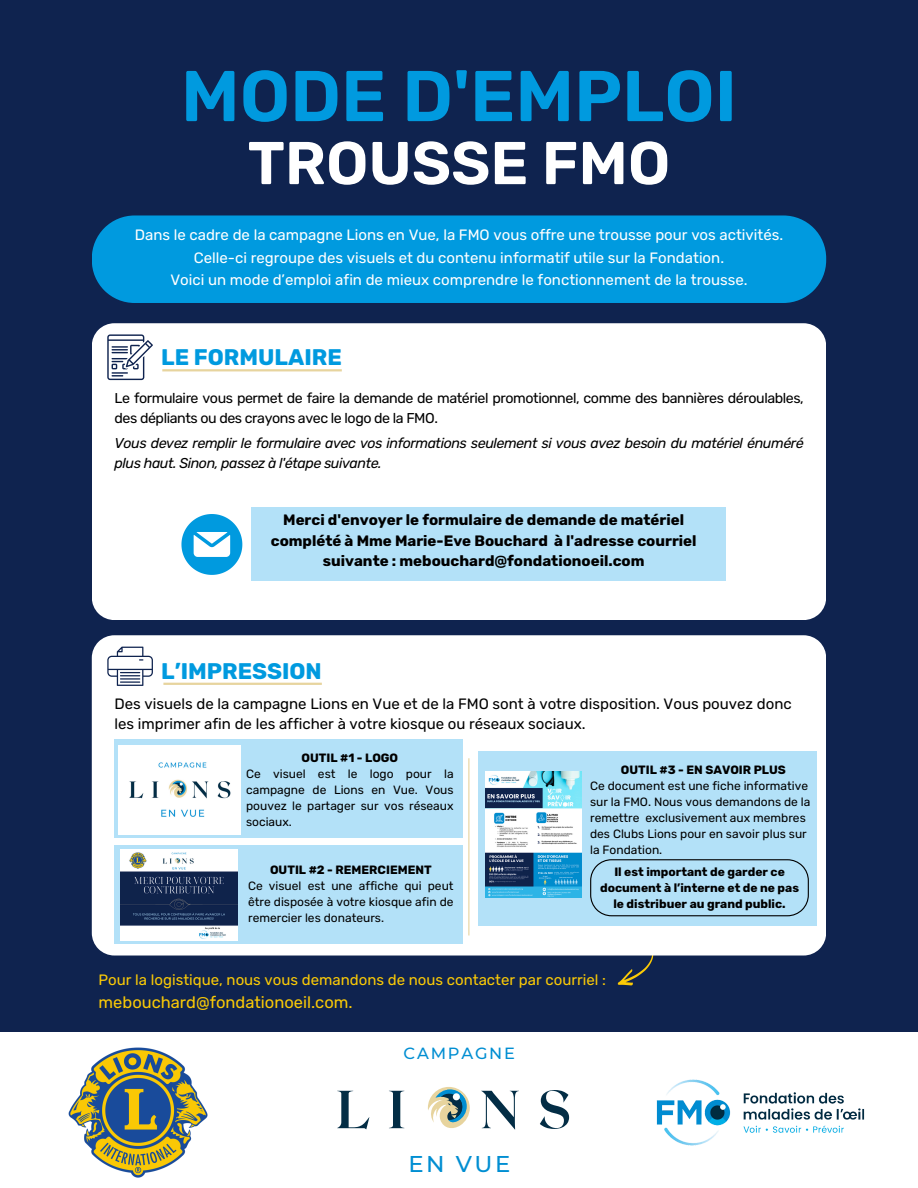
<style>
.page{position:relative;width:918px;height:1188px;background:#0f234f}
.page>*{position:absolute;margin:0;border:0;box-sizing:border-box;transform-origin:0 0}
.t1{font:600 71.85px "Rubik";color:#009adf}
.t2{font:600 60.3px "Rubik";color:#fff}
.t3{font:700 53.4px "Roxborough CF";color:#032d45}
.t4{font:500 22.8px "Montserrat";color:#008ed2}
.t5{font:700 22.5px "Rubik";color:#009adf}
.t6{font:16.5px "Rubik";color:#fbca06}
.t7{font:500 16.2px "Montserrat";letter-spacing:.11em;color:#008ed2}
.t8{font:15px/22.5px "Rubik";color:#fff;text-align:center}
.t9{font:15px/20.2px "Rubik";color:#000}
.t10{font:700 15px/20.2px "Rubik";color:#000;text-align:center}
.t11{font:15px "Rubik";color:#fbca06}
.t12{font:14.25px/19.2px "Rubik";letter-spacing:-.03em;color:#000}
.t13{font:italic 14.25px/19.2px "Rubik";letter-spacing:-.03em;color:#000}
.t14{font:12px/16px "Rubik";color:#000;text-align:justify}
.t15{font:700 12px/16px "Rubik";color:#000;text-align:center}
</style>
<div class="page">
<div style="left:92px;top:635px;width:734px;height:321px;background:#fff"></div>
<hr style="left:163px;top:683px;width:159px;height:2px;background:#e7d49e">
<div style="left:92px;top:323px;width:734px;height:297px;background:#fff"></div>
<hr style="left:162px;top:369px;width:180px;height:2px;background:#e7d49e">
<svg style="left:107px;top:334px;width:46px;height:46px;background:#bbc1cd"></svg>
<div style="left:92px;top:215px;width:734px;height:88px;background:#009adf"></div>
<svg style="left:107px;top:647px;width:46px;height:39px;background:#c8cdd7"></svg>
<div style="left:478px;top:751px;width:339px;height:174px;background:#b3e1f8"></div>
<img style="left:485px;top:771px;width:97px;height:126px">
<div style="left:115px;top:740px;width:347px;height:98px;background:#b3e1f8"></div>
<img style="left:118px;top:745px;width:123px;height:89px">
<div style="left:115px;top:846px;width:347px;height:98px;background:#b3e1f8"></div>
<img style="left:121px;top:849px;width:117px;height:91px">
<hr style="left:468px;top:758px;width:1px;height:177px;background:#e7d49e">
<svg style="left:569px;top:859px;width:239px;height:127px"></svg>
<div style="left:0;top:1032px;width:918px;height:156px;background:#fff"></div>
<img style="left:68px;top:1047px;width:140px;height:131px">
<img style="left:656px;top:1079px;width:209px;height:67px">
<svg style="left:428px;top:1087px;width:42px;height:41px"></svg>
<div style="left:453px;top:1093px;width:7px;height:7px;background:#fff;border-radius:50%"></div>
<svg style="left:181px;top:514px;width:61px;height:61px;background:#6ac4ec"></svg>
<div style="left:251px;top:508px;width:475px;height:73px;background:#b3e1f8"></div>
<h3 class="t1" style="left:181px;top:54px;width:558px">MODE D'EMPLOI</h3>
<h3 class="t2" style="left:248px;top:128px;width:424px">TROUSSE FMO</h3>
<p class="t8" style="left:135px;top:224px;width:650px">Dans le cadre de la campagne Lions en Vue, la FMO vous offre une trousse pour vos activités.<br>Celle-ci regroupe des visuels et du contenu informatif utile sur la Fondation.<br>Voici un mode d’emploi afin de mieux comprendre le fonctionnement de la trousse.</p>
<p class="t5" style="left:161px;top:344px;width:182px">LE FORMULAIRE</p>
<h6 class="t12" style="left:115px;top:389px;width:691px">Le formulaire vous permet de faire la demande de matériel promotionnel, comme des bannières déroulables, des dépliants ou des crayons avec le logo de la FMO.</h6>
<p class="t13" style="left:115px;top:434px;width:691px">Vous devez remplir le formulaire avec vos informations seulement si vous avez besoin du matériel énuméré plus haut. Sinon, passez à l'étape suivante.</p>
<p class="t10" style="left:271px;top:510px;width:427px">Merci d'envoyer le formulaire de demande de matériel complété à Mme Marie-Eve Bouchard à l'adresse courriel suivante : mebouchard@fondationoeil.com</p>
<p class="t5" style="left:161px;top:658px;width:162px">L’IMPRESSION</p>
<h5 class="t9" style="left:115px;top:694px;width:679px">Des visuels de la campagne Lions en Vue et de la FMO sont à votre disposition. Vous pouvez donc les imprimer afin de les afficher à votre kiosque ou réseaux sociaux.</h5>
<p class="t15" style="left:302px;top:750px;width:98px">OUTIL #1 - LOGO</p>
<h3 class="t14" style="left:246px;top:766px;width:209px">Ce visuel est le logo pour la campagne de Lions en Vue. Vous pouvez le partager sur vos réseaux sociaux.</h3>
<p class="t15" style="left:270px;top:862px;width:163px">OUTIL #2 - REMERCIEMENT</p>
<h6 class="t14" style="left:248px;top:878px;width:207px">Ce visuel est une affiche qui peut être disposée à votre kiosque afin de remercier les donateurs.</h6>
<p class="t15" style="left:621px;top:762px;width:166px">OUTIL #3 - EN SAVOIR PLUS</p>
<p class="t14" style="left:590px;top:778px;width:222px;text-align:left">Ce document est une fiche informative sur la FMO. Nous vous demandons de la remettre exclusivement aux membres des Clubs Lions pour en savoir plus sur la Fondation.</p>
<p class="t15" style="left:600px;top:864px;width:200px">Il est important de garder ce document à l’interne et de ne pas le distribuer au grand public.</p>
<p class="t11" style="left:99px;top:971px;width:509px">Pour la logistique, nous vous demandons de nous contacter par courriel :</p>
<p class="t6" style="left:99px;top:993px;width:255px">mebouchard@fondationoeil.com.</p>
<p class="t7" style="left:404px;top:1043px;width:113px">CAMPAGNE</p>
<h1 class="t3" style="left:336px;top:1075px;width:70px">L I</h1>
<h1 class="t3" style="left:480px;top:1075px;width:92px">N S</h1>
<p class="t4" style="left:408px;top:1150px;width:103px">EN VUE</p>
</div>
